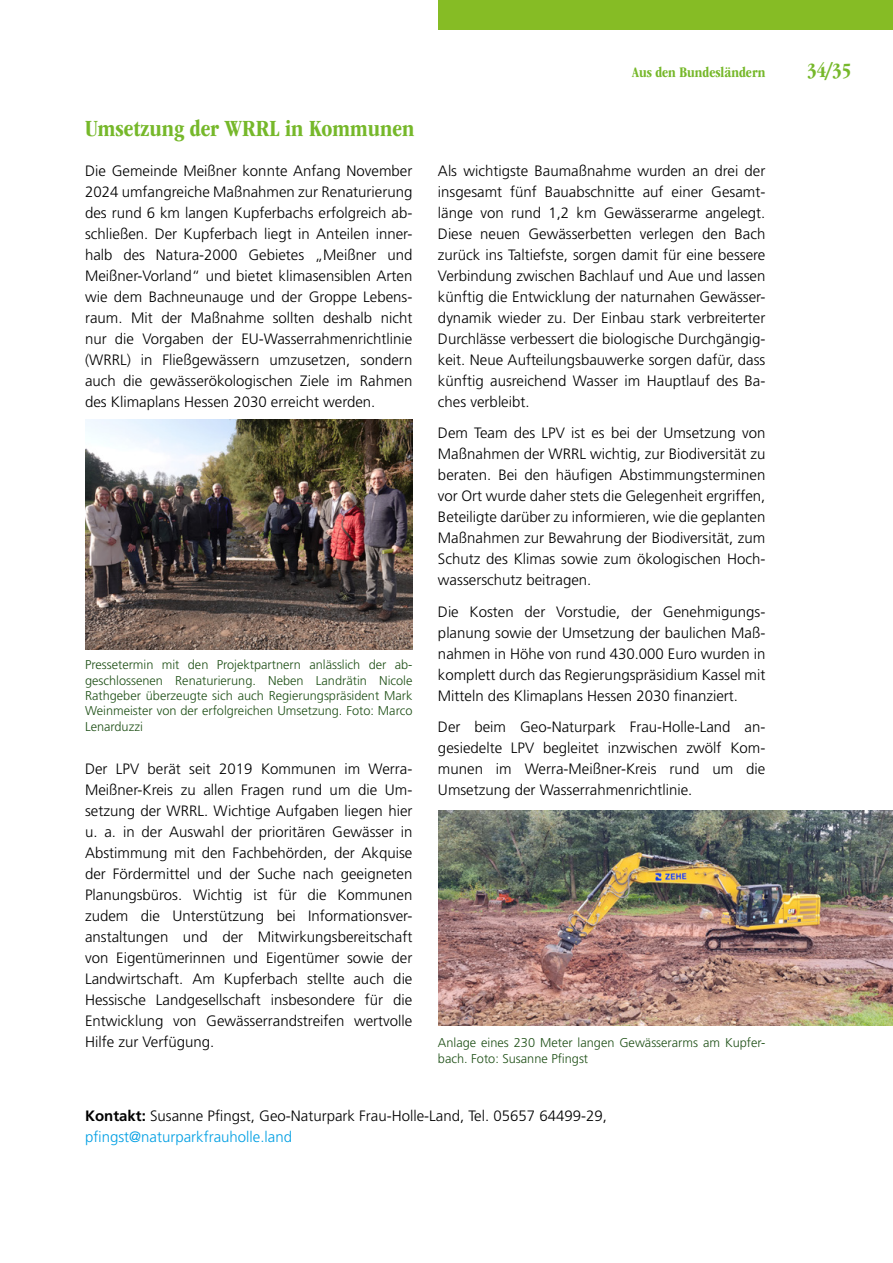
<style>
.page{position:relative;width:893px;height:1263px;background:#fff}
.page>*{position:absolute;margin:0;border:0;box-sizing:border-box;transform-origin:0 0}
.H3_ohne_Inhalt{font:700 condensed 24px "ITC Garamond Std";color:#76b82a}
.t1{font:700 condensed 21px "ITC Garamond Std";color:#76b82a}
.LT_2-Sp{font:300 15px/21px "Frutiger LT Std";color:#000;text-align:justify}
.LT_1-Sp_Kontakt{font:300 15px/21px "Frutiger LT Std";color:#000}
.t2{font:700 condensed 15px "ITC Garamond Std";color:#76b82a}
.BU_-_grün_2sp{font:300 12.75px/15.3px "Frutiger LT Std";color:#205118;text-align:justify}
.s1{font-weight:700}
.s2{color:#009fe3}
</style>
<div class="page">
<div style="left:438px;top:0;width:455px;height:30px;background:#86bc25"></div>
<img style="left:85px;top:420px;width:327px;height:229px">
<img style="left:438px;top:810px;width:455px;height:216px">
<h1 class="H3_ohne_Inhalt" style="left:85px;top:115px;width:331px">Umsetzung der WRRL in Kommunen</h1>
<p class="LT_2-Sp" style="left:85px;top:160px;width:329px">Die Gemeinde Meißner konnte Anfang November 2024 umfangreiche Maßnahmen zur Renaturierung des rund 6 km langen Kupferbachs erfolgreich ab&shy;schließen. Der Kupferbach liegt in Anteilen inner&shy;halb des Natura-2000 Gebietes „Meißner und Meißner-Vorland“ und bietet klimasensiblen Arten wie dem Bachneunauge und der Groppe Lebens&shy;raum. Mit der Maßnahme sollten deshalb nicht nur die Vorgaben der EU-Wasserrahmenrichtlinie (WRRL) in Fließgewässern umzusetzen, sondern auch die gewässerökologischen Ziele im Rahmen des Klimaplans Hessen 2030 erreicht werden.</p>
<p class="BU_-_grün_2sp" style="left:85px;top:657px;width:329px">Pressetermin mit den Projektpartnern anlässlich der ab&shy;geschlossenen Renaturierung. Neben Landrätin Nicole Rathgeber überzeugte sich auch Regierungspräsident Mark Weinmeister von der erfolgreichen Umsetzung. Foto: Marco Lenarduzzi</p>
<p class="LT_2-Sp" style="left:85px;top:759px;width:329px">Der LPV berät seit 2019 Kommunen im Werra-Meißner-Kreis zu allen Fragen rund um die Um&shy;setzung der WRRL. Wichtige Aufgaben liegen hier u. a. in der Auswahl der prioritären Gewässer in Abstimmung mit den Fachbehörden, der Akquise der Fördermittel und der Suche nach geeigneten Planungsbüros. Wichtig ist für die Kommunen zudem die Unterstützung bei Informationsver&shy;anstaltungen und der Mitwirkungsbereitschaft von Eigentümerinnen und Eigentümer sowie der Landwirtschaft. Am Kupferbach stellte auch die Hessische Landgesellschaft insbesondere für die Entwicklung von Gewässerrandstreifen wertvolle Hilfe zur Verfügung.</p>
<p class="t2" style="left:632px;top:63px;width:135px">Aus den Bundesländern</p>
<h2 class="t1" style="left:807px;top:58px;width:46px">34/35</h2>
<p class="LT_2-Sp" style="left:438px;top:160px;width:329px">Als wichtigste Baumaßnahme wurden an drei der insgesamt fünf Bauabschnitte auf einer Gesamt&shy;länge von rund 1,2 km Gewässerarme angelegt.<br>Diese neuen Gewässerbetten verlegen den Bach zurück ins Taltiefste, sorgen damit für eine bessere Verbindung zwischen Bachlauf und Aue und lassen künftig die Entwicklung der naturnahen Gewässer&shy;dynamik wieder zu. Der Einbau stark verbreiterter Durchlässe verbessert die biologische Durchgängig&shy;keit. Neue Aufteilungsbauwerke sorgen dafür, dass künftig ausreichend Wasser im Hauptlauf des Ba&shy;ches verbleibt.</p>
<p class="LT_2-Sp" style="left:438px;top:423px;width:329px">Dem Team des LPV ist es bei der Umsetzung von Maßnahmen der WRRL wichtig, zur Biodiversität zu beraten. Bei den häufigen Abstimmungsterminen vor Ort wurde daher stets die Gelegenheit ergriffen, Beteiligte darüber zu informieren, wie die geplanten Maßnahmen zur Bewahrung der Biodiversität, zum Schutz des Klimas sowie zum ökologischen Hoch&shy;wasserschutz beitragen.</p>
<p class="LT_2-Sp" style="left:438px;top:601px;width:329px">Die Kosten der Vorstudie, der Genehmigungs&shy;planung sowie der Umsetzung der baulichen Maß&shy;nahmen in Höhe von rund 430.000 Euro wurden in komplett durch das Regierungspräsidium Kassel mit Mitteln des Klimaplans Hessen 2030 finanziert.</p>
<p class="LT_2-Sp" style="left:438px;top:717px;width:329px">Der beim Geo-Naturpark Frau-Holle-Land an&shy;gesiedelte LPV begleitet inzwischen zwölf Kom&shy;munen im Werra-Meißner-Kreis rund um die Umsetzung der Wasserrahmenrichtlinie.</p>
<p class="BU_-_grün_2sp" style="left:438px;top:1035px;width:329px">Anlage eines 230 Meter langen Gewässerarms am Kupfer&shy;bach. Foto: Susanne Pfingst</p>
<p class="LT_1-Sp_Kontakt" style="left:85px;top:1105px;width:523px"><span class="s1">Kontakt:</span> Susanne Pfingst, Geo-Naturpark Frau-Holle-Land, Tel. 05657 64499-29, <span class="s2">pfingst@naturparkfrauholle.land</span></p>
</div>
